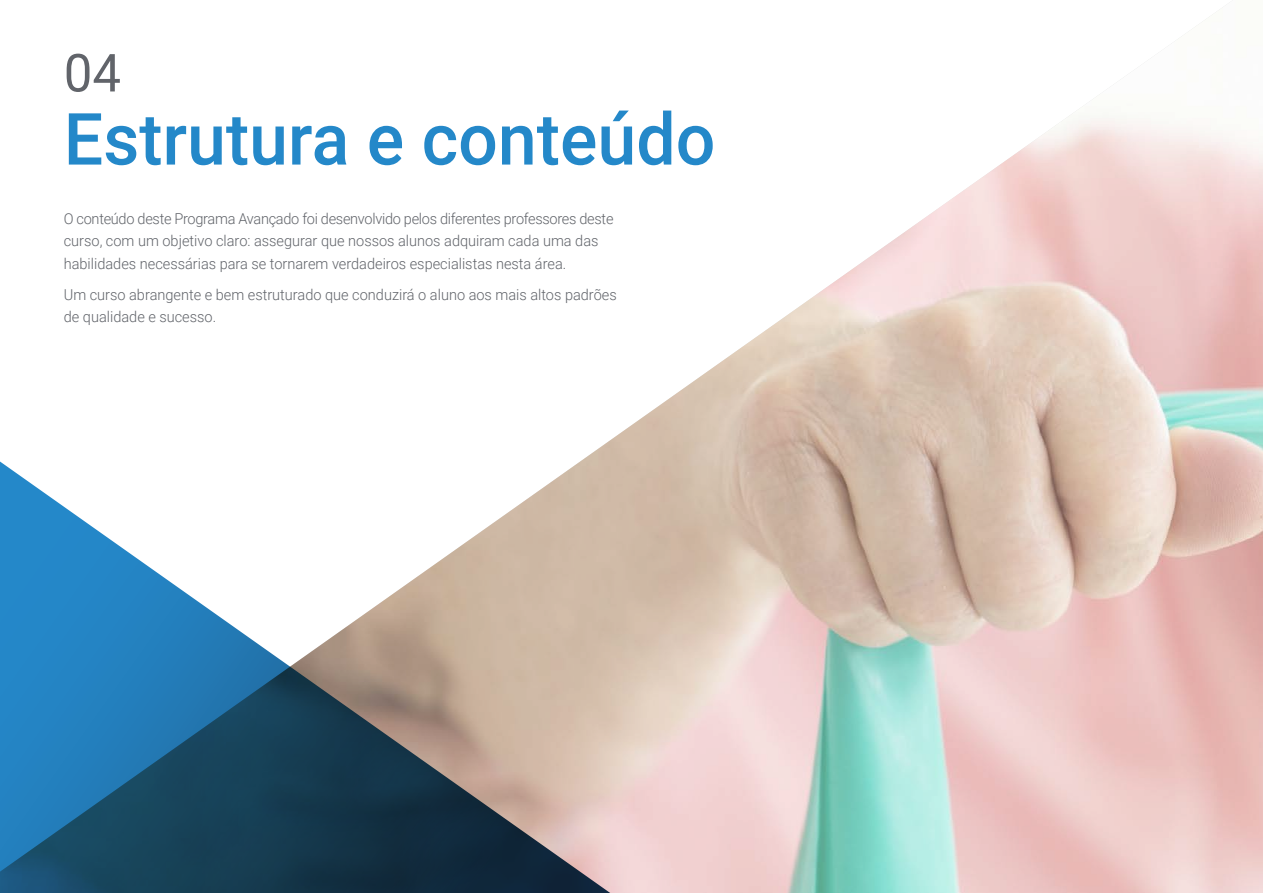
<style>
.page{position:relative;width:1263px;height:893px;background:#fff}
.page>*{position:absolute;margin:0;border:0;box-sizing:border-box;transform-origin:0 0}
.t1{font:500 72px "Roboto";color:#2488c9}
.t2{font:52.5px "Roboto";color:#61646a}
.t3{font:300 15px/22.5px "Roboto";color:#61646a}
</style>
<div class="page">
<img style="left:602px;top:7px;width:661px;height:886px">
<svg style="left:0;top:446px;width:640px;height:447px"></svg>
<h2 class="t2" style="left:64px;top:36px;width:59px">04</h2>
<h1 class="t1" style="left:64px;top:89px;width:653px">Estrutura e conteúdo</h1>
<p class="t3" style="left:64px;top:207px;width:551px">O conteúdo deste Programa Avançado foi desenvolvido pelos diferentes professores deste curso, com um objetivo claro: assegurar que nossos alunos adquiram cada uma das habilidades necessárias para se tornarem verdadeiros especialistas nesta área.</p>
<p class="t3" style="left:64px;top:283px;width:554px">Um curso abrangente e bem estruturado que conduzirá o aluno aos mais altos padrões de qualidade e sucesso.</p>
</div>
